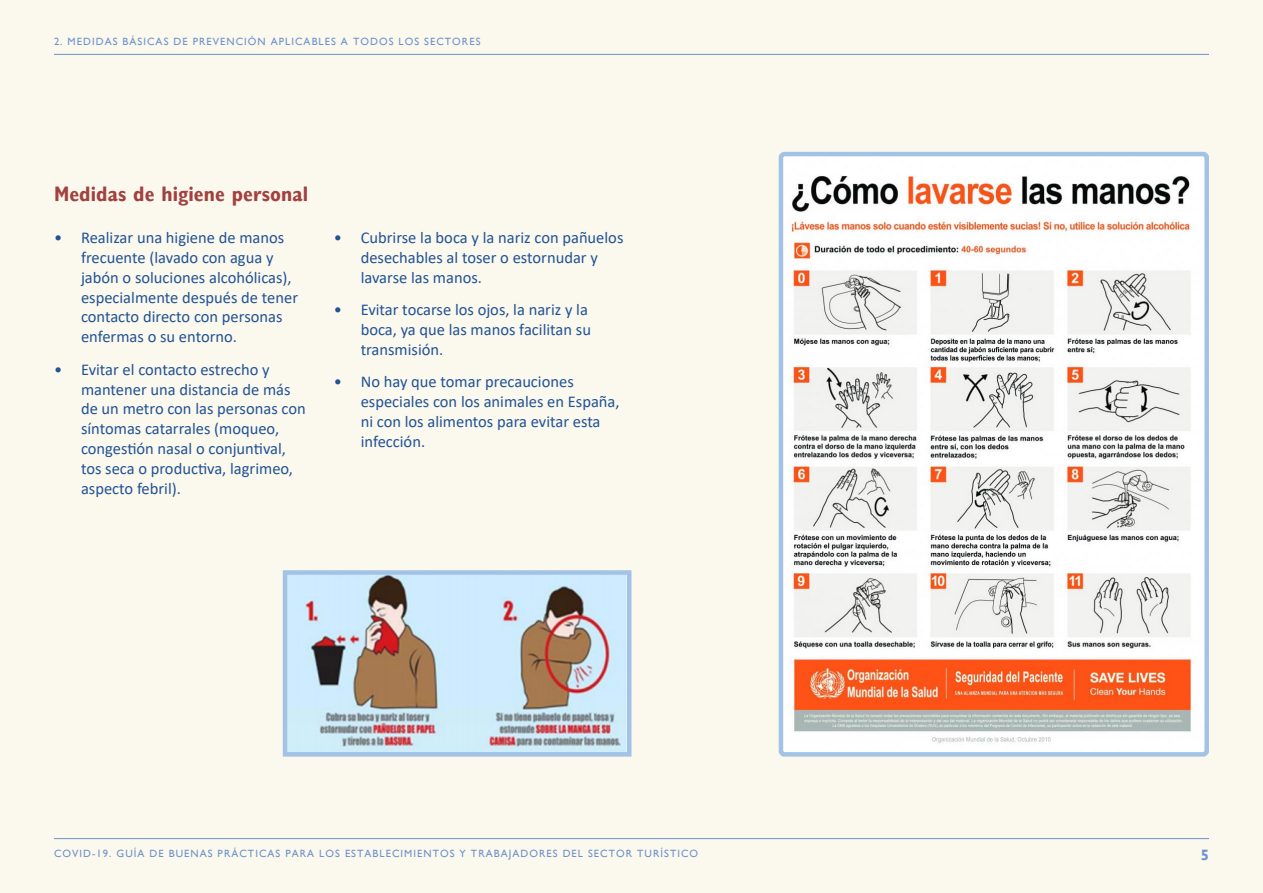
<style>
.page{position:relative;width:1263px;height:893px;background:#fbf8ed}
.page>*{position:absolute;margin:0;border:0;box-sizing:border-box;transform-origin:0 0}
.t1{font:700 21px "Gill Sans Condensed";letter-spacing:.005em;color:#a14140}
.t2{font:16.5px/19.8px "Calibri";color:#225395}
.t3{font:700 15px "Gill Sans";color:#6e91cb}
.t4{font:10.5px "Gill Sans";letter-spacing:.1em;color:#6e91cb}
</style>
<div class="page">
<hr style="left:54px;top:838px;width:1155px;height:1px;background:#6e91cb">
<hr style="left:54px;top:54px;width:1155px;height:1px;background:#6e91cb">
<svg style="left:778px;top:151px;width:431px;height:606px"></svg>
<svg style="left:282px;top:570px;width:350px;height:187px;background:#bac1c8"></svg>
<p class="t4" style="left:54px;top:35px;width:428px">2. MEDIDAS BÁSICAS DE PREVENCIÓN APLICABLES A TODOS LOS SECTORES</p>
<p class="t1" style="left:54px;top:181px;width:256px">Medidas de higiene personal</p>
<p class="t2" style="left:81px;top:227px;width:219px;text-indent:-27px">• Realizar una higiene de manos frecuente (lavado con agua y jabón o soluciones alcohólicas), especialmente después de tener contacto directo con personas enfermas o su entorno.</p>
<p class="t2" style="left:81px;top:359px;width:226px;text-indent:-27px">• Evitar el contacto estrecho y mantener una distancia de más de un metro con las personas con síntomas catarrales (moqueo, congestión nasal o conjuntival, tos seca o productiva, lagrimeo, aspecto febril).</p>
<p class="t2" style="left:361px;top:227px;width:264px;text-indent:-27px">• Cubrirse la boca y la nariz con pañuelos desechables al toser o estornudar y lavarse las manos.</p>
<p class="t2" style="left:361px;top:299px;width:232px;text-indent:-27px">• Evitar tocarse los ojos, la nariz y la boca, ya que las manos facilitan su transmisión.</p>
<p class="t2" style="left:361px;top:372px;width:260px;text-indent:-27px">• No hay que tomar precauciones especiales con los animales en España, ni con los alimentos para evitar esta infección.</p>
<p class="t4" style="left:54px;top:847px;width:646px">COVID-19. GUÍA DE BUENAS PRÁCTICAS PARA LOS ESTABLECIMIENTOS Y TRABAJADORES DEL SECTOR TURÍSTICO</p>
<p class="t3" style="left:1201px;top:846px;width:10px">5</p>
</div>
